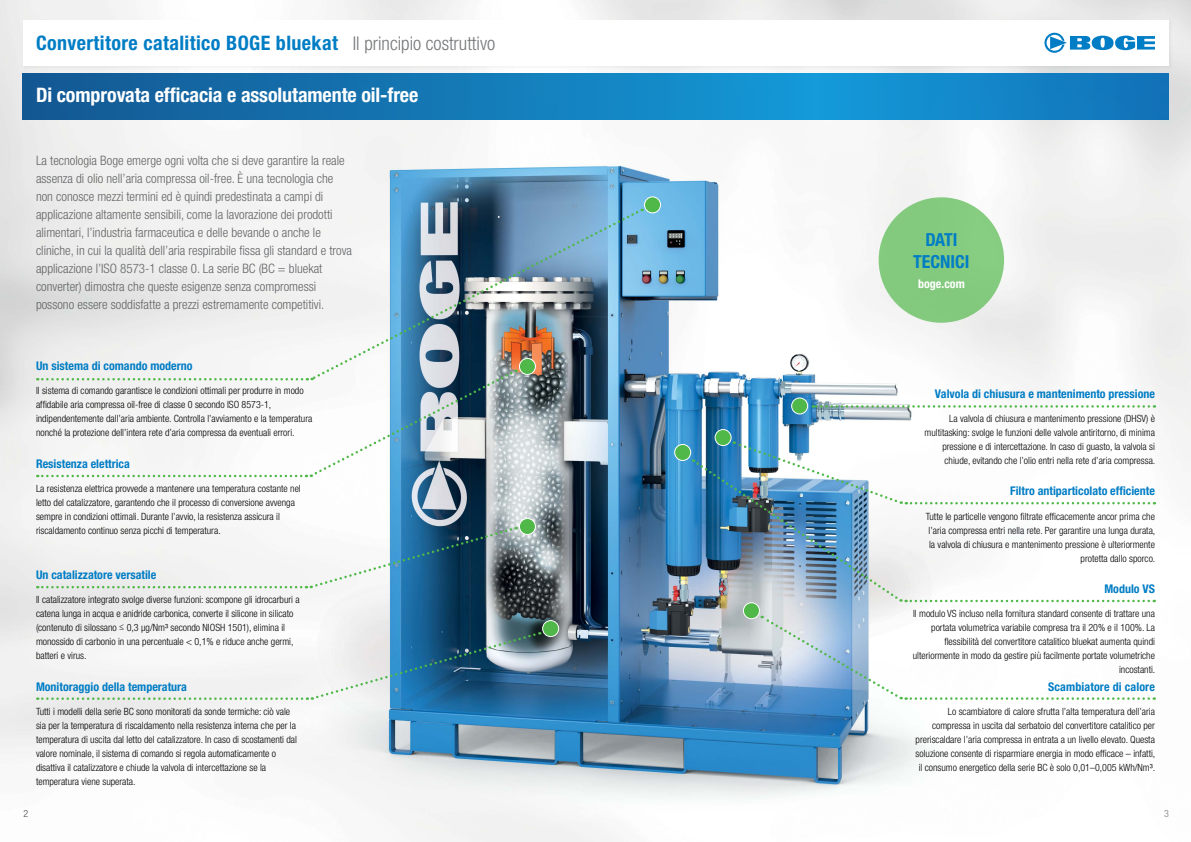
<style>
.page{position:relative;width:1191px;height:842px;background:#fff}
.page>*{position:absolute;margin:0;border:0;box-sizing:border-box;transform-origin:0 0}
.t1{font:700 condensed 20px "Helvetica Neue LT Std";letter-spacing:.02em;color:#007dc5}
.t2{font:700 condensed 20px "Helvetica Neue LT Std";letter-spacing:-.005em;color:#fff}
.t3{font:700 condensed 18px/22px "Helvetica Neue LT Std";color:#007dc5;text-align:center}
.t4{font:300 condensed 13px/18px "Helvetica Neue LT Pro";color:#636466}
.t5{font:700 condensed 12px "Helvetica Neue LT Std";color:#007dc5}
.t6{font:700 condensed 12px "Helvetica Neue LT Std";color:#fff}
.t7{font:300 condensed 10px/14px "Helvetica Neue LT Std";color:#000}
.t8{font:300 condensed 10px "Helvetica Neue LT Pro";color:#4d4d4f}
.t9{font:300 condensed 10px "Helvetica Neue LT Pro";color:#797b7d}
.s1{font-family:"Helvetica Neue LT Pro";font-weight:300;font-size:19px;color:#757779}
</style>
<div class="page">
<img style="left:0;top:0;width:1191px;height:842px">
<div style="left:22px;top:19px;width:1151px;height:51px;background:#000;opacity:.05"></div>
<div style="left:23px;top:20px;width:1145px;height:45px;background:#fff"></div>
<svg style="left:1044px;top:33px;width:111px;height:20px"></svg>
<svg style="left:23px;top:74px;width:1145px;height:45px;background:#137bb9"></svg>
<div style="left:878px;top:197px;width:126px;height:126px;background:#84ca7e;border-radius:50%"></div>
<div style="left:542px;top:620px;width:16px;height:17px;background:#50b848;border-radius:50%"></div>
<div style="left:542px;top:620px;width:17px;height:17px;border:1px solid #fff;border-radius:50%"></div>
<svg style="left:37px;top:632px;width:503px;height:69px"></svg>
<div style="left:644px;top:197px;width:16px;height:16px;background:#50b848;border-radius:50%"></div>
<div style="left:644px;top:196px;width:17px;height:17px;border:1px solid #fff;border-radius:50%"></div>
<img style="left:310px;top:209px;width:330px;height:172px">
<div style="left:519px;top:358px;width:16px;height:16px;background:#50b848;border-radius:50%"></div>
<div style="left:519px;top:358px;width:17px;height:17px;border:1px solid #fff;border-radius:50%"></div>
<svg style="left:37px;top:370px;width:480px;height:108px"></svg>
<svg style="left:37px;top:526px;width:479px;height:63px"></svg>
<div style="left:519px;top:518px;width:16px;height:16px;background:#50b848;border-radius:50%"></div>
<div style="left:519px;top:518px;width:17px;height:17px;border:1px solid #fff;border-radius:50%"></div>
<div style="left:715px;top:430px;width:16px;height:16px;background:#50b848;border-radius:50%"></div>
<div style="left:714px;top:429px;width:17px;height:17px;border:1px solid #fff;border-radius:50%"></div>
<div style="left:791px;top:398px;width:16px;height:16px;background:#50b848;border-radius:50%"></div>
<div style="left:791px;top:397px;width:17px;height:17px;border:1px solid #fff;border-radius:50%"></div>
<svg style="left:813px;top:405px;width:335px;height:3px"></svg>
<div style="left:674px;top:444px;width:16px;height:16px;background:#50b848;border-radius:50%"></div>
<div style="left:674px;top:444px;width:17px;height:17px;border:1px solid #fff;border-radius:50%"></div>
<img style="left:692px;top:440px;width:463px;height:162px">
<div style="left:743px;top:603px;width:16px;height:16px;background:#50b848;border-radius:50%"></div>
<div style="left:743px;top:602px;width:17px;height:17px;border:1px solid #fff;border-radius:50%"></div>
<svg style="left:760px;top:615px;width:394px;height:85px"></svg>
<h1 class="t1" style="left:36px;top:31px;width:460px">Convertitore catalitico BOGE bluekat <span class="s1">Il principio costruttivo</span></h1>
<h1 class="t2" style="left:36px;top:82px;width:384px">Di comprovata efficacia e assolutamente oil‑free</h1>
<p class="t4" style="left:36px;top:152px;width:317px">La tecnologia Boge emerge ogni volta che si deve garantire la reale assenza di olio nell’aria compressa oil‑free. È una tecnologia che non conosce mezzi termini ed è quindi predestinata a campi di applicazione altamente sensibili, come la lavorazione dei prodotti alimentari, l’industria farmaceutica e delle bevande o anche le cliniche, in cui la qualità dell’aria respirabile fissa gli standard e trova applicazione l’ISO 8573‑1 classe 0. La serie BC (BC = bluekat converter) dimostra che queste esigenze senza compromessi possono essere soddisfatte a prezzi estremamente competitivi.</p>
<p class="t5" style="left:36px;top:359px;width:158px">Un sistema di comando moderno</p>
<p class="t7" style="left:36px;top:384px;width:278px">Il sistema di comando garantisce le condizioni ottimali per produrre in modo affidabile aria compressa oil‑free di classe 0 secondo ISO 8573‑1, indipendentemente dall’aria ambiente. Controlla l’avviamento e la temperatura nonché la protezione dell’intera rete d’aria compressa da eventuali errori.</p>
<p class="t5" style="left:36px;top:456px;width:95px">Resistenza elettrica</p>
<p class="t7" style="left:36px;top:481px;width:266px">La resistenza elettrica provvede a mantenere una temperatura costante nel letto del catalizzatore, garantendo che il processo di conversione avvenga sempre in condizioni ottimali. Durante l’avvio, la resistenza assicura il riscaldamento continuo senza picchi di temperatura.</p>
<p class="t5" style="left:36px;top:567px;width:122px">Un catalizzatore versatile</p>
<p class="t7" style="left:36px;top:593px;width:265px">Il catalizzatore integrato svolge diverse funzioni: scompone gli idrocarburi a catena lunga in acqua e anidride carbonica, converte il silicone in silicato (contenuto di silossano ≤ 0,3 µg/Nm³ secondo NIOSH 1501), elimina il monossido di carbonio in una percentuale &lt; 0,1% e riduce anche germi, batteri e virus.</p>
<p class="t5" style="left:36px;top:679px;width:152px">Monitoraggio della temperatura</p>
<p class="t7" style="left:36px;top:704px;width:262px">Tutti i modelli della serie BC sono monitorati da sonde termiche: ciò vale sia per la temperatura di riscaldamento nella resistenza interna che per la temperatura di uscita dal letto del catalizzatore. In caso di scostamenti dal valore nominale, il sistema di comando si regola automaticamente o disattiva il catalizzatore e chiude la valvola di intercettazione se la temperatura viene superata.</p>
<h2 class="t3" style="left:913px;top:229px;width:58px">DATI<br>TECNICI</h2>
<p class="t6" style="left:918px;top:277px;width:48px">boge.com</p>
<p class="t5" style="left:935px;top:386px;width:221px">Valvola di chiusura e mantenimento pressione</p>
<p class="t7" style="left:924px;top:411px;width:232px;text-align:right">La valvola di chiusura e mantenimento pressione (DHSV) è multitasking: svolge le funzioni delle valvole antiritorno, di minima pressione e di intercettazione. In caso di guasto, la valvola si chiude, evitando che l’olio entri nella rete d’aria compressa.</p>
<p class="t5" style="left:1010px;top:484px;width:146px">Filtro antiparticolato efficiente</p>
<p class="t7" style="left:925px;top:509px;width:231px;text-align:right">Tutte le particelle vengono filtrate efficacemente ancor prima che l’aria compressa entri nella rete. Per garantire una lunga durata, la valvola di chiusura e mantenimento pressione è ulteriormente protetta dallo sporco.</p>
<p class="t5" style="left:1104px;top:581px;width:52px">Modulo VS</p>
<p class="t7" style="left:912px;top:606px;width:244px;text-align:right">Il modulo VS incluso nella fornitura standard consente di trattare una portata volumetrica variabile compresa tra il 20% e il 100%. La flessibilità del convertitore catalitico bluekat aumenta quindi ulteriormente in modo da gestire più facilmente portate volumetriche incostanti.</p>
<p class="t7" style="left:915px;top:704px;width:241px;text-align:right">Lo scambiatore di calore sfrutta l’alta temperatura dell’aria compressa in uscita dal serbatoio del convertitore catalitico per preriscaldare l’aria compressa in entrata a un livello elevato. Questa soluzione consente di risparmiare energia in modo efficace – infatti, il consumo energetico della serie BC è solo 0,01–0,005 kWh/Nm³.</p>
<p class="t5" style="left:1048px;top:679px;width:108px">Scambiatore di calore</p>
<p class="t8" style="left:24px;top:808px;width:6px">2</p>
<p class="t9" style="left:1164px;top:808px;width:6px">3</p>
</div>
